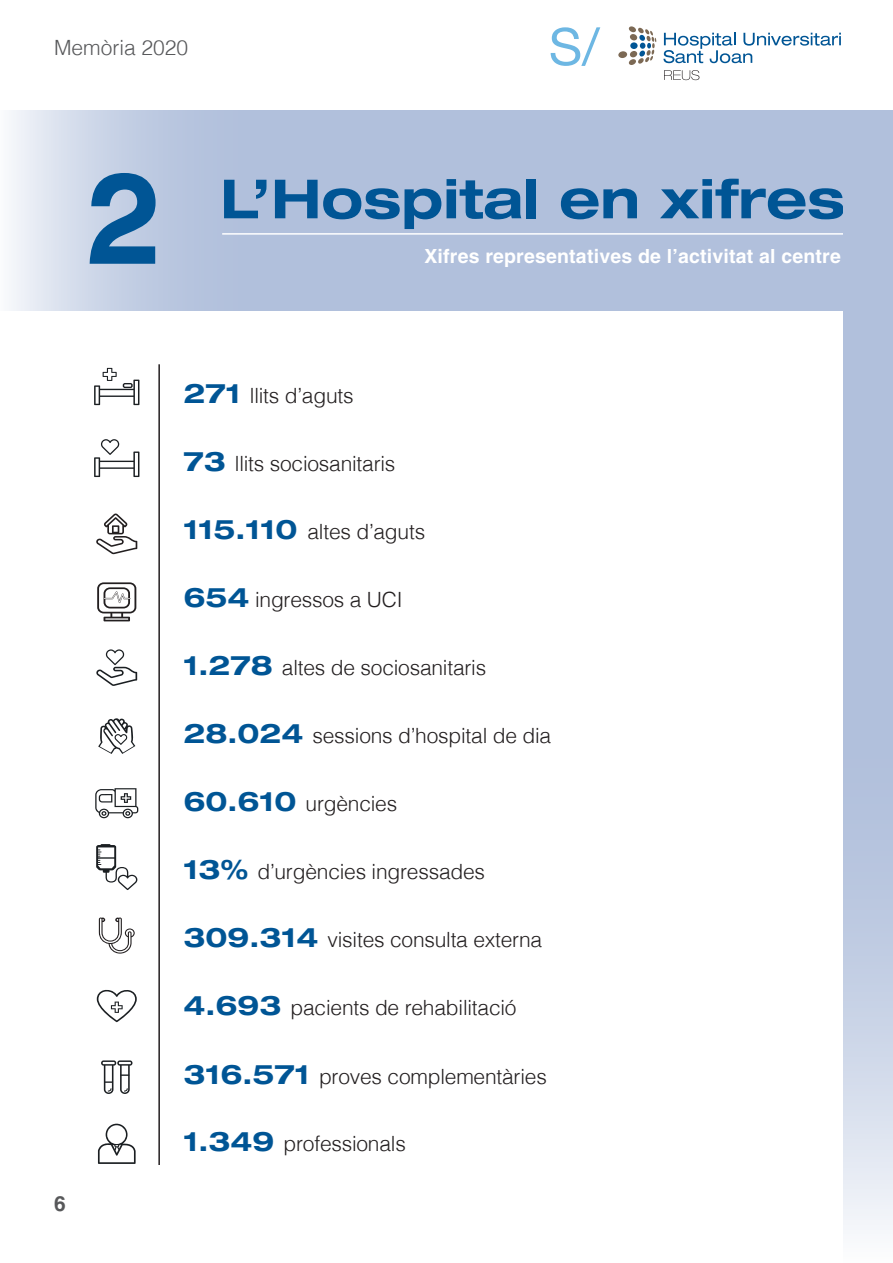
<style>
.page{position:relative;width:893px;height:1263px;background:#fff}
.page>*{position:absolute;margin:0;border:0;box-sizing:border-box;transform-origin:0 0}
.t1{font:700 expanded 127.5px "Helvetica Neue";color:#005595;scale:.72 1}
.t2{font:700 expanded 54px "Helvetica Neue";color:#005595}
.t3{font:300 21px "Helvetica";letter-spacing:-.01em;color:#231f20}
.t4{font:300 21px "Helvetica";color:#57585a}
.t5{font:700 21px "Helvetica";color:#57585a}
.t6{font:700 19.5px "Helvetica";letter-spacing:.01em;color:#fff}
.s1{font-family:"Helvetica Neue";font-weight:700;font-stretch:expanded;font-size:27px;color:#005595}
</style>
<div class="page">
<svg style="left:551px;top:27px;width:49px;height:39px"></svg>
<div style="left:630px;top:42px;width:8px;height:7px;background:#005595;border-radius:50%"></div>
<div style="left:629px;top:26px;width:7px;height:6px;background:#7c6954;border-radius:3px"></div>
<div style="left:630px;top:34px;width:7px;height:7px;background:#7c6954;border-radius:50%"></div>
<div style="left:630px;top:51px;width:7px;height:7px;background:#7c6954;border-radius:50%"></div>
<div style="left:629px;top:59px;width:7px;height:6px;background:#7c6954;border-radius:3px"></div>
<svg style="left:638px;top:27px;width:18px;height:37px"></svg>
<div style="left:618px;top:51px;width:9px;height:7px;background:#7c6954;border-radius:50%"></div>
<svg style="left:663px;top:33px;width:178px;height:30px"></svg>
<svg style="left:664px;top:70px;width:35px;height:10px"></svg>
<svg style="left:11px;top:110px;width:832px;height:201px;fill:#b1c0dc"></svg>
<hr style="left:222px;top:233px;width:621px;height:2px;background:#fff">
<svg style="left:843px;top:110px;width:50px;height:1120px;fill:#b1c0dc"></svg>
<svg style="left:99px;top:917px;width:36px;height:36px"></svg>
<svg style="left:97px;top:582px;width:39px;height:39px"></svg>
<svg style="left:96px;top:513px;width:41px;height:41px"></svg>
<svg style="left:96px;top:649px;width:41px;height:37px"></svg>
<svg style="left:98px;top:718px;width:37px;height:36px"></svg>
<svg style="left:95px;top:788px;width:43px;height:30px"></svg>
<svg style="left:96px;top:844px;width:41px;height:46px"></svg>
<svg style="left:101px;top:1060px;width:31px;height:34px"></svg>
<svg style="left:97px;top:989px;width:40px;height:33px"></svg>
<svg style="left:94px;top:439px;width:45px;height:38px"></svg>
<svg style="left:94px;top:368px;width:45px;height:37px"></svg>
<hr style="left:158px;top:364px;width:2px;height:801px;background:#231f20">
<svg style="left:98px;top:1124px;width:38px;height:40px"></svg>
<p class="t4" style="left:54px;top:30px;width:136px">Memòria 2020</p>
<h1 class="t1" style="left:86px;top:138px;width:106px">2</h1>
<h2 class="t2" style="left:220px;top:165px;width:626px">L’Hospital en xifres</h2>
<p class="t6" style="left:424px;top:244px;width:418px">Xifres representatives de l’activitat al centre</p>
<p class="t3" style="left:183px;top:378px;width:172px"><span class="s1">271</span> llits d’aguts</p>
<p class="t3" style="left:183px;top:446px;width:214px"><span class="s1">73</span> llits sociosanitaris</p>
<p class="t3" style="left:183px;top:514px;width:243px"><span class="s1">115.110</span> altes d’aguts</p>
<p class="t3" style="left:183px;top:582px;width:221px"><span class="s1">654</span> ingressos a UCI</p>
<p class="t3" style="left:183px;top:650px;width:304px"><span class="s1">1.278</span> altes de sociosanitaris</p>
<p class="t3" style="left:183px;top:718px;width:369px"><span class="s1">28.024</span> sessions d’hospital de dia</p>
<p class="t3" style="left:183px;top:786px;width:215px"><span class="s1">60.610</span> urgències</p>
<p class="t3" style="left:183px;top:854px;width:303px"><span class="s1">13%</span> d’urgències ingressades</p>
<p class="t3" style="left:183px;top:922px;width:360px"><span class="s1">309.314</span> visites consulta externa</p>
<p class="t3" style="left:183px;top:990px;width:335px"><span class="s1">4.693</span> pacients de rehabilitació</p>
<p class="t3" style="left:183px;top:1058px;width:365px"><span class="s1">316.571</span> proves complementàries</p>
<p class="t5" style="left:54px;top:1191px;width:13px">6</p>
<p class="t3" style="left:183px;top:1126px;width:224px"><span class="s1">1.349</span> professionals</p>
</div>
